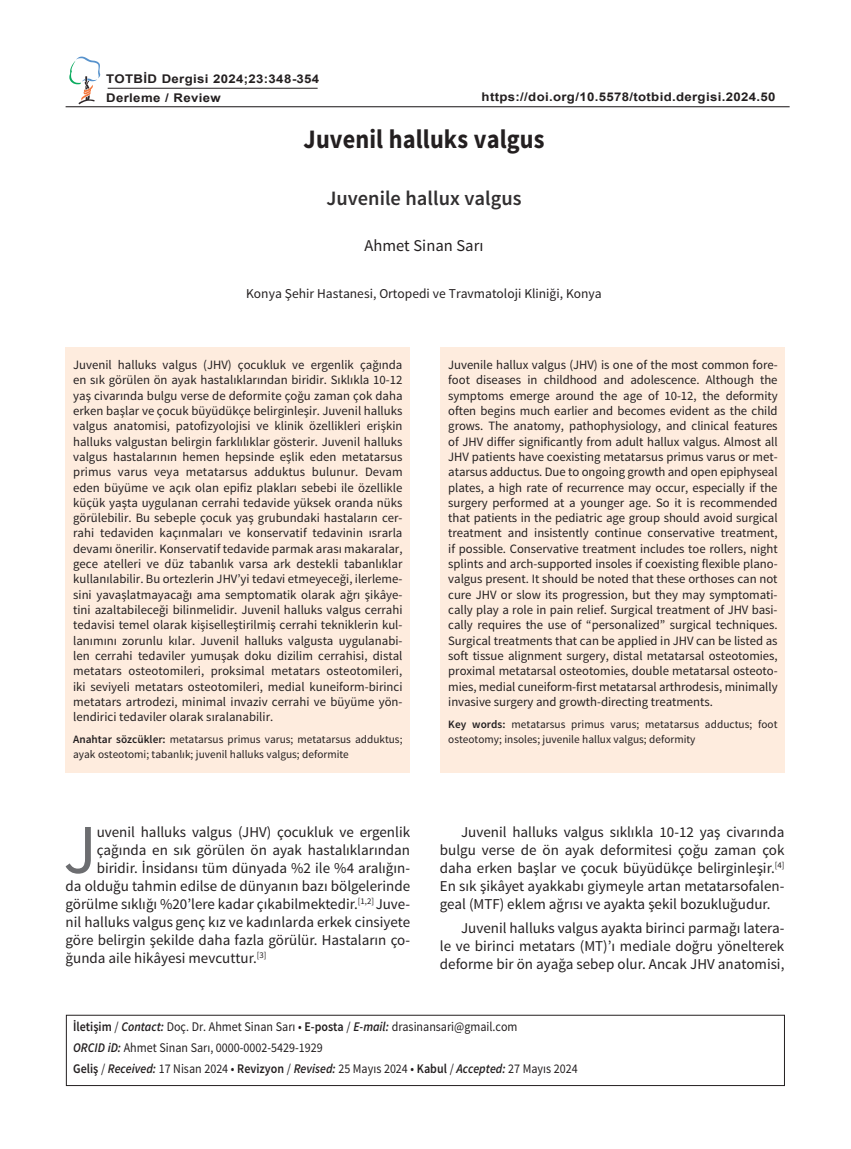
<style>
.page{position:relative;width:851px;height:1149px;background:#fff}
.page>*{position:absolute;margin:0;border:0;box-sizing:border-box;transform-origin:0 0}
.t1{font:69.9px "Source Sans Pro";color:#6c6d70}
.t2{font:700 26.7px "Source Sans Pro";letter-spacing:.005em;color:#231f20;scale:.91 1}
.t3{font:600 20.4px "Source Sans Pro";color:#312f30}
.t4{font:16.5px "Source Sans Pro";color:#231f20}
.t5{font:15px/18px "Source Sans Pro";color:#231f20;text-align:justify}
.t6{font:13.5px "Source Sans Pro";color:#231f20}
.t7{font:13.2px/20.9px "Source Sans Pro";color:#231f20;scale:.91 1}
.t8{font:12.75px/15.3px "Source Sans Pro";color:#231f20;text-align:justify}
.t9{font:700 12px/18.8px "Arial";letter-spacing:.025em;color:#231f20;scale:1.1 1}
.t10{font:11.25px/15.3px "Source Sans Pro";color:#231f20}
.s1{font-weight:600}
.s2{font-weight:600;font-style:italic}
</style>
<div class="page">
<div style="left:440px;top:347px;width:345px;height:425px;background:#feecde"></div>
<div style="left:66px;top:347px;width:344px;height:425px;background:#feecde"></div>
<svg style="left:69px;top:57px;width:31px;height:47px"></svg>
<hr style="left:108px;top:88px;width:209px;height:1px;background:#231f20">
<hr style="left:66px;top:106px;width:723px;height:1px;background:#231f20">
<div style="left:66px;top:1014px;width:718px;height:71px;border:1px solid #231f20"></div>
<p class="t9" style="left:106px;top:70px;width:195px">TOTBİD Dergisi 2024;23:348-354<br>Derleme / Review</p>
<p class="t9" style="left:481px;top:88px;width:268px">https://doi.org/10.5578/totbid.dergisi.2024.50</p>
<h2 class="t2" style="left:303px;top:122px;width:266px">Juvenil halluks valgus</h2>
<h3 class="t3" style="left:326px;top:186px;width:196px">Juvenile hallux valgus</h3>
<p class="t4" style="left:364px;top:236px;width:120px">Ahmet Sinan Sarı</p>
<p class="t6" style="left:246px;top:284px;width:357px">Konya Şehir Hastanesi, Ortopedi ve Travmatoloji Kliniği, Konya</p>
<p class="t8" style="left:73px;top:357px;width:331px">Juvenil halluks valgus (JHV) çocukluk ve ergenlik çağında en sık görülen ön ayak hastalıklarından biridir. Sıklıkla 10-12 yaş civarında bulgu verse de deformite çoğu zaman çok daha erken başlar ve çocuk büyüdükçe belirginleşir. Juvenil halluks valgus anatomisi, patofizyolojisi ve klinik özellikleri erişkin halluks valgustan belirgin farklılıklar gösterir. Juvenil halluks valgus hastalarının hemen hepsinde eşlik eden metatarsus primus varus veya metatarsus adduktus bulunur. Devam eden büyüme ve açık olan epifiz plakları sebebi ile özellikle küçük yaşta uygulanan cerrahi tedavide yüksek oranda nüks görülebilir. Bu sebeple çocuk yaş grubundaki hastaların cer&shy;rahi tedaviden kaçınmaları ve konservatif tedavinin ısrarla devamı önerilir. Konservatif tedavide parmak arası makaralar, gece atelleri ve düz tabanlık varsa ark destekli tabanlıklar kullanılabilir. Bu ortezlerin JHV’yi tedavi etmeyeceği, ilerleme&shy;sini yavaşlatmayacağı ama semptomatik olarak ağrı şikâye&shy;tini azaltabileceği bilinmelidir. Juvenil halluks valgus cerrahi tedavisi temel olarak kişiselleştirilmiş cerrahi tekniklerin kul&shy;lanımını zorunlu kılar. Juvenil halluks valgusta uygulanabi&shy;len cerrahi tedaviler yumuşak doku dizilim cerrahisi, distal metatars osteotomileri, proksimal metatars osteotomileri, iki seviyeli metatars osteotomileri, medial kuneiform-birinci metatars artrodezi, minimal invaziv cerrahi ve büyüme yön&shy;lendirici tedaviler olarak sıralanabilir.</p>
<p class="t10" style="left:73px;top:731px;width:331px"><span class="s1">Anahtar sözcükler:</span> metatarsus primus varus; metatarsus adduktus; ayak osteotomi; tabanlık; juvenil halluks valgus; deformite</p>
<h1 class="t1" style="left:64px;top:806px;width:35px">J</h1>
<p class="t5" style="left:97px;top:822px;width:315px">uvenil halluks valgus (JHV) çocukluk ve ergenlik</p>
<p class="t5" style="left:97px;top:840px;width:315px">çağında en sık görülen ön ayak hastalıklarından</p>
<p class="t5" style="left:97px;top:858px;width:315px">biridir. İnsidansı tüm dünyada %2 ile %4 aralığın-</p>
<p class="t5" style="left:66px;top:876px;width:346px">da olduğu tahmin edilse de dünyanın bazı bölgelerinde</p>
<p class="t5" style="left:66px;top:894px;width:346px">görülme sıklığı %20’lere kadar çıkabilmektedir.<sup>[1,2]</sup> Juve-</p>
<p class="t5" style="left:66px;top:912px;width:346px">nil halluks valgus genç kız ve kadınlarda erkek cinsiyete</p>
<p class="t5" style="left:66px;top:930px;width:346px">göre belirgin şekilde daha fazla görülür. Hastaların ço-</p>
<p class="t5" style="left:66px;top:948px;width:202px">ğunda aile hikâyesi mevcuttur.<sup>[3]</sup></p>
<p class="t8" style="left:448px;top:357px;width:331px">Juvenile hallux valgus (JHV) is one of the most common fore&shy;foot diseases in childhood and adolescence. Although the symptoms emerge around the age of 10-12, the deformity often begins much earlier and becomes evident as the child grows. The anatomy, pathophysiology, and clinical features of JHV differ significantly from adult hallux valgus. Almost all JHV patients have coexisting metatarsus primus varus or met&shy;atarsus adductus. Due to ongoing growth and open epiphyseal plates, a high rate of recurrence may occur, especially if the surgery performed at a younger age. So it is recommended that patients in the pediatric age group should avoid surgical treatment and insistently continue conservative treatment, if possible. Conservative treatment includes toe rollers, night splints and arch-supported insoles if coexisting flexible plano&shy;valgus present. It should be noted that these orthoses can not cure JHV or slow its progression, but they may symptomati&shy;cally play a role in pain relief. Surgical treatment of JHV basi&shy;cally requires the use of “personalized” surgical techniques.<br>Surgical treatments that can be applied in JHV can be listed as soft tissue alignment surgery, distal metatarsal osteotomies, proximal metatarsal osteotomies, double metatarsal osteoto&shy;mies, medial cuneiform-first metatarsal arthrodesis, minimally invasive surgery and growth-directing treatments.</p>
<p class="t10" style="left:448px;top:716px;width:331px"><span class="s1">Key words:</span> metatarsus primus varus; metatarsus adductus; foot osteotomy; insoles; juvenile hallux valgus; deformity</p>
<p class="t5" style="left:440px;top:822px;width:346px;text-indent:21px">Juvenil halluks valgus sıklıkla 10-12 yaş civarında bulgu verse de ön ayak deformitesi çoğu zaman çok daha erken başlar ve çocuk büyüdükçe belirginleşir.<sup>[4] </sup>En sık şikâyet ayakkabı giymeyle artan metatarsofalen&shy;geal (MTF) eklem ağrısı ve ayakta şekil bozukluğudur.</p>
<p class="t5" style="left:440px;top:919px;width:346px;text-indent:21px">Juvenil halluks valgus ayakta birinci parmağı latera&shy;le ve birinci metatars (MT)’ı mediale doğru yönelterek deforme bir ön ayağa sebep olur. Ancak JHV anatomisi,</p>
<p class="t7" style="left:73px;top:1016px;width:556px"><span class="s1">İletişim</span> / <span class="s2">Contact:</span> Doç. Dr. Ahmet Sinan Sarı • <span class="s1">E-posta</span> / <span class="s2">E-mail:</span> drasinansari@gmail.com<br><span class="s2">ORCID iD:</span> Ahmet Sinan Sarı, 0000-0002-5429-1929<br><span class="s1">Geliş</span> / <span class="s2">Received:</span> 17 Nisan 2024 • <span class="s1">Revizyon</span> / <span class="s2">Revised:</span> 25 Mayıs 2024 • <span class="s1">Kabul</span> / <span class="s2">Accepted:</span> 27 Mayıs 2024</p>
</div>
